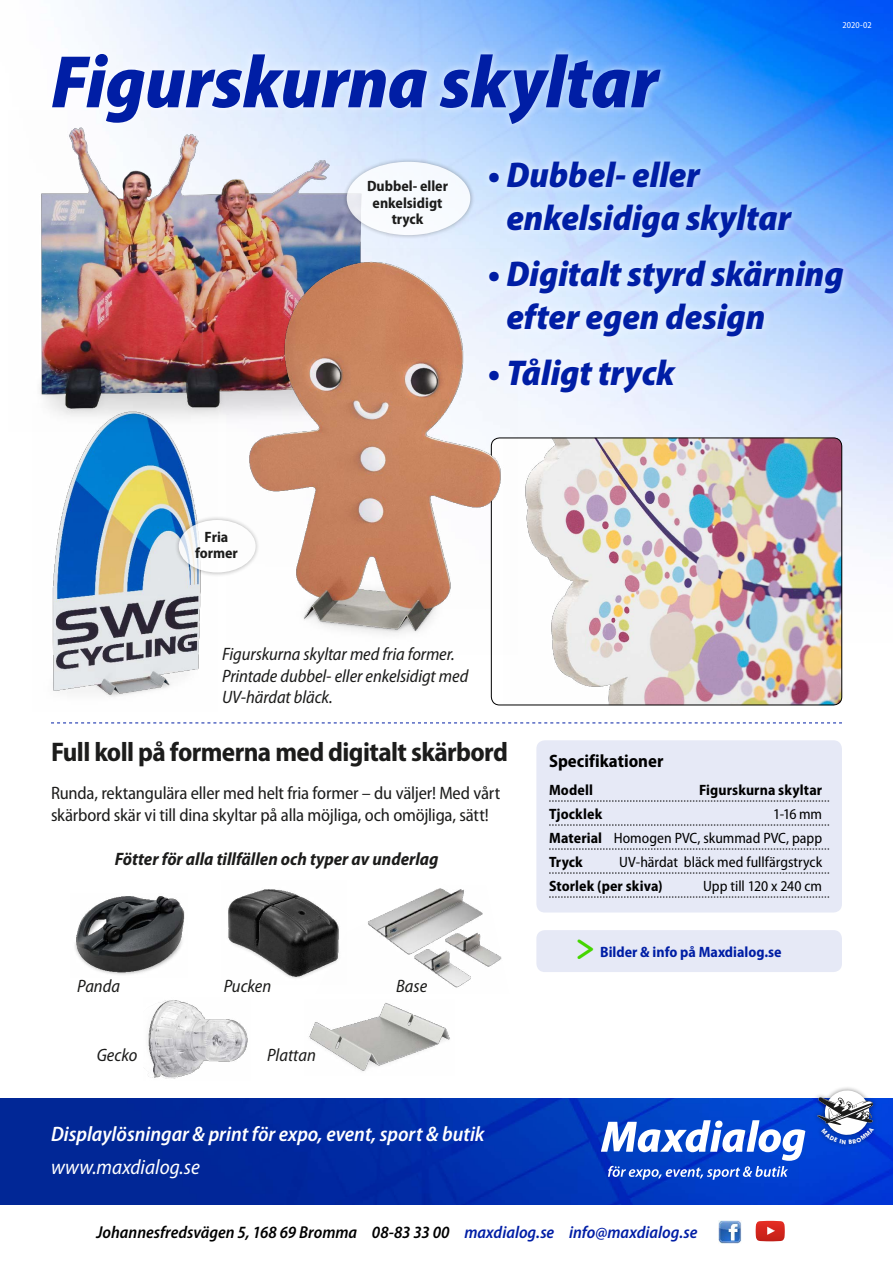
<style>
.page{position:relative;width:893px;height:1263px;background:#fff}
.page>*{position:absolute;margin:0;border:0;box-sizing:border-box;transform-origin:0 0}
.t1{font:italic 900 semi-condensed 75px "Myriad Pro";letter-spacing:-.005em;color:#001ea5}
.t2{font:italic 900 semi-condensed 36px/43.2px "Myriad Pro";color:#001ea5}
.t3{font:700 semi-condensed 27px "Myriad Pro";letter-spacing:-.02em;color:#1c1c1b}
.t4{font:italic 600 semi-condensed 21px "Myriad Pro";color:#fff}
.t5{font:italic semi-condensed 21px "Myriad Pro";color:#fff}
.t6{font:semi-condensed 18px/21.6px "Myriad Pro";letter-spacing:-.015em;color:#1c1c1b}
.t7{font:italic semi-condensed 18px/21.6px "Myriad Pro";letter-spacing:-.005em;color:#1c1c1b}
.t8{font:italic 700 semi-condensed 18px "Myriad Pro";color:#1c1c1b}
.t9{font:700 semi-condensed 18px "Myriad Pro";color:#000}
.t10{font:italic 600 semi-condensed 17.25px "Myriad Pro";color:#000}
.t11{font:semi-condensed 15px/24px "Myriad Pro";color:#000;text-align:justify}
.t12{font:700 semi-condensed 15px "Myriad Pro";letter-spacing:.005em;color:#000}
.t13{font:700 semi-condensed 15px/16.5px "Myriad Pro";color:#1c1c1b;text-align:center}
.t14{font:700 semi-condensed 15px "Myriad Pro";color:#001ea5}
.t15{font:semi-condensed 9px "Myriad Pro";color:#fff}
.s1{font-weight:700}
.s2{font-family:"OCRA";font-weight:400;font-stretch:normal;font-size:28.5px;color:#45d600}
.s3{color:#001ea5}
</style>
<div class="page">
<img style="left:88px;top:0;width:805px;height:672px">
<img style="left:0;top:1098px;width:893px;height:106px">
<svg style="left:601px;top:1120px;width:204px;height:60px"></svg>
<div style="left:812px;top:1085px;width:66px;height:64px;background:#000;opacity:.5"></div>
<img style="left:718px;top:1220px;width:23px;height:23px">
<svg style="left:756px;top:1221px;width:29px;height:20px"></svg>
<img style="left:52px;top:432px;width:165px;height:265px">
<svg style="left:51px;top:722px;width:791px;height:1px"></svg>
<div style="left:43px;top:44px;width:627px;height:89px;background:#fff;opacity:.75"></div>
<div style="left:480px;top:152px;width:372px;height:250px;background:#fff;opacity:.75"></div>
<img style="left:503px;top:438px;width:339px;height:267px">
<div style="left:491px;top:438px;width:351px;height:267px;border:1px solid #000;border-radius:8px"></div>
<div style="left:536px;top:740px;width:306px;height:172px;background:#e6e9f6;border-radius:9px"></div>
<svg style="left:549px;top:801px;width:280px;height:1px"></svg>
<svg style="left:549px;top:825px;width:280px;height:1px"></svg>
<svg style="left:549px;top:849px;width:280px;height:1px"></svg>
<svg style="left:549px;top:873px;width:280px;height:1px"></svg>
<svg style="left:549px;top:897px;width:280px;height:1px"></svg>
<div style="left:174px;top:515px;width:86px;height:62px;background:#000;opacity:.35"></div>
<svg style="left:179px;top:520px;width:77px;height:52px"></svg>
<div style="left:536px;top:930px;width:306px;height:42px;background:#e6e9f6;border-radius:9px"></div>
<img style="left:39px;top:111px;width:354px;height:321px">
<img style="left:227px;top:249px;width:290px;height:405px">
<img style="left:309px;top:1003px;width:141px;height:68px">
<img style="left:75px;top:896px;width:110px;height:79px">
<img style="left:148px;top:1000px;width:100px;height:79px">
<img style="left:228px;top:889px;width:86px;height:90px">
<img style="left:314px;top:888px;width:188px;height:100px">
<div style="left:342px;top:157px;width:133px;height:83px;background:#000;opacity:.35"></div>
<div style="left:347px;top:162px;width:123px;height:73px;background:#f7fbfe;border-radius:50%"></div>
<svg style="left:817px;top:1089px;width:57px;height:55px"></svg>
<p class="t15" style="left:842px;top:20px;width:31px">2020-02</p>
<h1 class="t1" style="left:51px;top:41px;width:609px">Figurskurna skyltar</h1>
<h2 class="t2" style="left:506px;top:154px;width:286px;text-indent:-18px">• Dubbel- eller enkelsidiga skyltar</h2>
<h2 class="t2" style="left:506px;top:253px;width:339px;text-indent:-18px">• Digitalt styrd skärning efter egen design</h2>
<h2 class="t2" style="left:488px;top:352px;width:188px">• Tåligt tryck</h2>
<p class="t13" style="left:367px;top:178px;width:83px">Dubbel- eller enkelsidigt tryck</p>
<p class="t13" style="left:195px;top:528px;width:44px">Fria former</p>
<p class="t7" style="left:222px;top:644px;width:248px">Figurskurna skyltar med fria former.<br>Printade dubbel- eller enkelsidigt med<br>UV-härdat bläck.</p>
<h3 class="t3" style="left:51px;top:736px;width:459px">Full koll på formerna med digitalt skärbord</h3>
<p class="t6" style="left:51px;top:783px;width:451px">Runda, rektangulära eller med helt fria former – du väljer! Med vårt skärbord skär vi till dina skyltar på alla möjliga, och omöjliga, sätt!</p>
<p class="t8" style="left:115px;top:849px;width:325px">Fötter för alla tillfällen och typer av underlag</p>
<p class="t7" style="left:77px;top:976px;width:44px">Panda</p>
<p class="t7" style="left:224px;top:976px;width:49px">Pucken</p>
<p class="t7" style="left:396px;top:976px;width:33px">Base</p>
<p class="t7" style="left:97px;top:1045px;width:42px">Gecko</p>
<p class="t7" style="left:267px;top:1045px;width:50px">Plattan</p>
<p class="t4" style="left:51px;top:1122px;width:435px">Displaylösningar &amp; print för expo, event, sport &amp; butik</p>
<p class="t5" style="left:51px;top:1155px;width:150px">www.maxdialog.se</p>
<p class="t9" style="left:549px;top:750px;width:116px">Specifikationer</p>
<p class="t12" style="left:549px;top:781px;width:45px">Modell</p>
<p class="t12" style="left:699px;top:781px;width:125px">Figurskurna skyltar</p>
<p class="t12" style="left:549px;top:805px;width:55px">Tjocklek</p>
<p class="t11" style="left:549px;top:802px;width:274px;text-indent:224px">1-16 mm <span class="s1">Material</span> Homogen PVC, skummad PVC, papp <span class="s1">Tryck</span></p>
<p class="t11" style="left:619px;top:850px;width:204px">UV-härdat bläck med fullfärgstryck</p>
<p class="t12" style="left:549px;top:877px;width:115px">Storlek (per skiva)</p>
<p class="t11" style="left:703px;top:874px;width:120px">Upp till 120 x 240 cm</p>
<p class="t14" style="left:575px;top:943px;width:208px"><span class="s2">&gt;</span> Bilder &amp; info på Maxdialog.se</p>
<p class="t10" style="left:97px;top:1222px;width:602px">Johannesfredsvägen 5, 168 69 Bromma 08-83 33 00 <span class="s3">maxdialog.se info@maxdialog.se</span></p>
</div>
